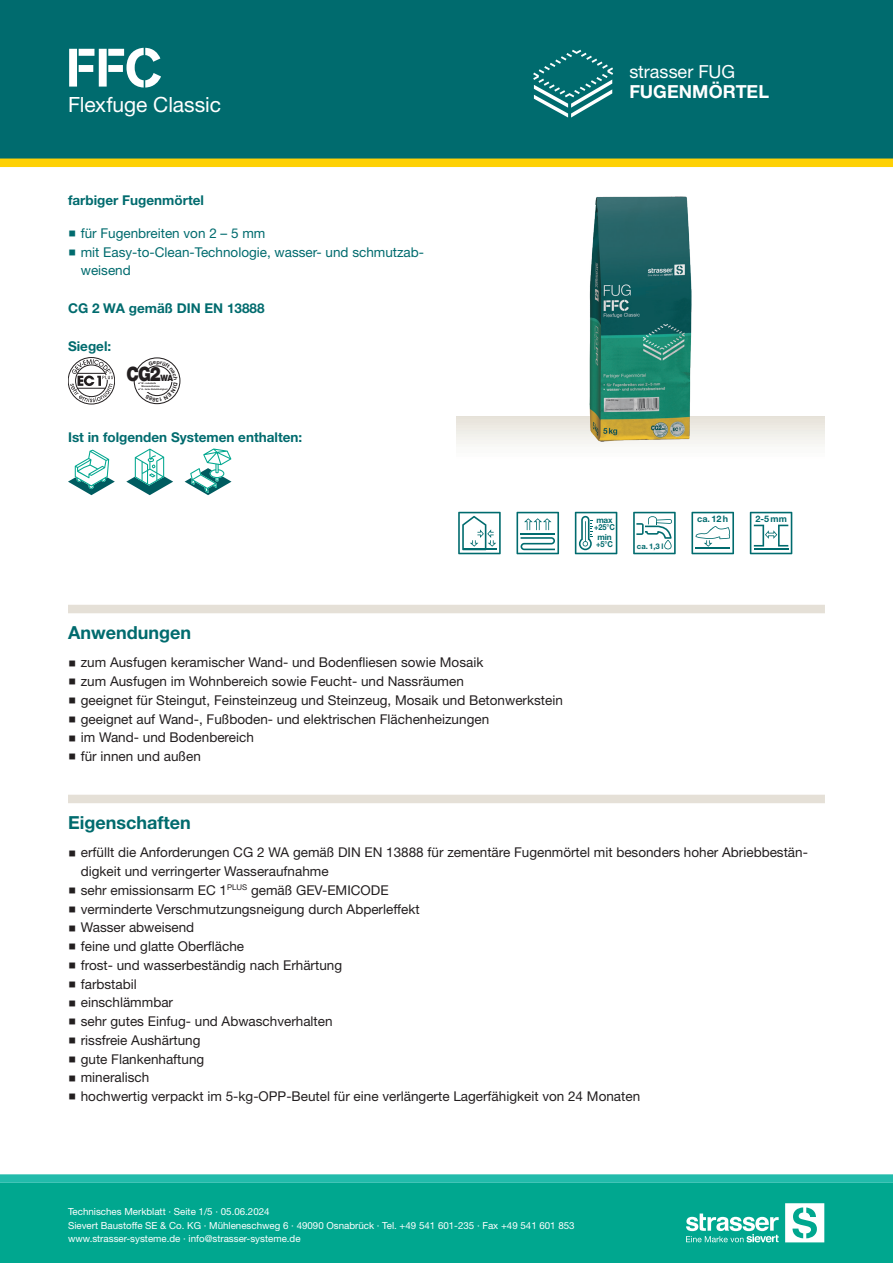
<style>
.page{position:relative;width:893px;height:1263px;background:#fff}
.page>*{position:absolute;margin:0;border:0;box-sizing:border-box;transform-origin:0 0}
.CB_AF_STR_Produkt_ku{font:700 54px "Standard CT Stencil";color:#fff}
.CB_AF_STR_Produkt_la{font:21px "Helvetica Neue LT Std";letter-spacing:-.005em;color:#fff}
.t1{font:900 19.95px "Helvetica Neue LT Pro";color:#231f20;scale:.83 1}
.CB_AF_STR_Ueberschri{font:700 18px "Helvetica Neue LT Std";color:#006b6e}
.CB_AF_STR_Produktgru{font:18px "Helvetica Neue LT Std";color:#fff}
.CB_AF_STR_Produktgru-2{font:700 18px "Helvetica Neue LT Std";letter-spacing:.005em;color:#fff}
.t2{font:13.5px/18.8px "Helvetica Neue LT Std";color:#231f20}
.t3{font:13.5px/18.8px "Helvetica Neue LT Std";color:#006b6e}
.CB_AF_STR_Grundschri{font:700 13.5px "Helvetica Neue LT Std";color:#006b6e}
.t4{font:9.75px/13.5px "Helvetica Neue LT Std";color:#fff}
.t5{font:700 9px "Helvetica Neue LT Pro";color:#006b6e}
.t6{font:900 8.7px "Helvetica Neue LT Pro";color:#231f20;scale:.9 1}
.t7{font:700 8.25px/7.1px "Helvetica Neue LT Pro";letter-spacing:-.02em;color:#006b6e}
.t8{font:700 7.8px "Helvetica Neue LT Pro";color:#006b6e}
.t9{font:700 2.4px/2.8px "Helvetica Neue";color:#231f20;scale:.93 1}
</style>
<div class="page">
<div style="left:0;top:0;width:893px;height:159px;background:#006b6e"></div>
<div style="left:0;top:159px;width:893px;height:8px;background:#fed105"></div>
<svg style="left:533px;top:50px;width:80px;height:68px"></svg>
<div style="left:0;top:1183px;width:893px;height:80px;background:#00a78f"></div>
<div style="left:0;top:1174px;width:893px;height:9px;background:#22bbab"></div>
<svg style="left:785px;top:1203px;width:39px;height:39px"></svg>
<svg style="left:686px;top:1213px;width:93px;height:29px"></svg>
<svg style="left:456px;top:416px;width:369px;height:29px"></svg>
<img style="left:588px;top:196px;width:105px;height:246px">
<svg style="left:458px;top:512px;width:43px;height:42px"></svg>
<hr style="left:463px;top:549px;width:34px;height:1px;background:#006b6e">
<svg style="left:516px;top:512px;width:43px;height:42px"></svg>
<svg style="left:575px;top:512px;width:42px;height:42px"></svg>
<svg style="left:633px;top:512px;width:43px;height:42px"></svg>
<svg style="left:691px;top:512px;width:43px;height:42px"></svg>
<svg style="left:750px;top:512px;width:42px;height:42px"></svg>
<div style="left:68px;top:357px;width:47px;height:47px;border:1px solid #231f20;border-radius:50%"></div>
<svg style="left:70px;top:359px;width:43px;height:43px"></svg>
<svg style="left:134px;top:358px;width:46px;height:46px"></svg>
<div style="left:134px;top:357px;width:46px;height:47px;border:1px solid #231f20;border-radius:50%"></div>
<div style="left:130px;top:370px;width:24px;height:9px;background:#fff"></div>
<svg style="left:68px;top:450px;width:47px;height:45px"></svg>
<svg style="left:126px;top:449px;width:47px;height:46px"></svg>
<svg style="left:185px;top:448px;width:46px;height:47px"></svg>
<div style="left:68px;top:605px;width:757px;height:8px;background:#e5e0d7"></div>
<div style="left:68px;top:795px;width:757px;height:8px;background:#e5e0d7"></div>
<svg style="left:138px;top:361px;width:40px;height:40px"></svg>
<p class="CB_AF_STR_Produkt_ku" style="left:66px;top:34px;width:98px">FFC</p>
<p class="CB_AF_STR_Produkt_la" style="left:68px;top:92px;width:155px">Flexfuge Classic</p>
<p class="CB_AF_STR_Grundschri" style="left:68px;top:192px;width:137px">farbiger Fugenmörtel</p>
<p class="t3" style="left:81px;top:224px;width:186px">für Fugenbreiten von 2 – 5 mm</p>
<p class="t3" style="left:81px;top:242px;width:345px">mit Easy-to-Clean-Technologie, wasser- und schmutzab&shy;weisend</p>
<p class="CB_AF_STR_Grundschri" style="left:68px;top:300px;width:198px">CG 2 WA gemäß DIN EN 13888</p>
<p class="CB_AF_STR_Grundschri" style="left:68px;top:338px;width:45px">Siegel:</p>
<p class="t9" style="left:141px;top:382px;width:21px">W - reduzierte<br>Wasseraufnahme</p>
<p class="t9" style="left:141px;top:388px;width:30px">A - hohe Abriebfestigkeit</p>
<p class="t1" style="left:126px;top:362px;width:43px">CG2</p>
<p class="t6" style="left:161px;top:373px;width:15px">WA</p>
<p class="CB_AF_STR_Grundschri" style="left:68px;top:429px;width:236px">Ist in folgenden Systemen enthalten:</p>
<p class="CB_AF_STR_Ueberschri" style="left:68px;top:621px;width:125px">Anwendungen</p>
<p class="t2" style="left:81px;top:653px;width:404px">zum Ausfugen keramischer Wand- und Bodenfliesen sowie Mosaik</p>
<p class="t2" style="left:81px;top:672px;width:385px">zum Ausfugen im Wohnbereich sowie Feucht- und Nassräumen</p>
<p class="t2" style="left:81px;top:691px;width:484px">geeignet für Steingut, Feinsteinzeug und Steinzeug, Mosaik und Betonwerkstein</p>
<p class="t2" style="left:81px;top:709px;width:410px">geeignet auf Wand-, Fußboden- und elektrischen Flächenheizungen</p>
<p class="t2" style="left:81px;top:728px;width:175px">im Wand- und Bodenbereich</p>
<p class="t2" style="left:81px;top:747px;width:122px">für innen und außen</p>
<p class="CB_AF_STR_Produktgru" style="left:629px;top:61px;width:107px">strasser FUG</p>
<p class="CB_AF_STR_Produktgru-2" style="left:629px;top:81px;width:141px">FUGENMÖRTEL</p>
<p class="t7" style="left:594px;top:516px;width:22px">max +25°C</p>
<p class="t7" style="left:596px;top:533px;width:18px">min +5°C</p>
<p class="t8" style="left:637px;top:542px;width:28px">ca. 1,3 l</p>
<p class="t5" style="left:697px;top:514px;width:32px">ca. 12 h</p>
<p class="t5" style="left:755px;top:514px;width:33px">2-5 mm</p>
<p class="CB_AF_STR_Ueberschri" style="left:68px;top:811px;width:124px">Eigenschaften</p>
<p class="t2" style="left:81px;top:843px;width:729px">erfüllt die Anforderungen CG 2 WA gemäß DIN EN 13888 für zementäre Fugenmörtel mit besonders hoher Abriebbestän&shy;digkeit und verringerter Wasseraufnahme</p>
<p class="t2" style="left:81px;top:880px;width:309px">sehr emissionsarm EC 1<sup>PLUS</sup> gemäß GEV-EMICODE</p>
<p class="t2" style="left:81px;top:899px;width:340px">verminderte Verschmutzungsneigung durch Abperleffekt</p>
<p class="t2" style="left:81px;top:918px;width:115px">Wasser abweisend</p>
<p class="t2" style="left:81px;top:937px;width:165px">feine und glatte Oberfläche</p>
<p class="t2" style="left:81px;top:955px;width:263px">frost- und wasserbeständig nach Erhärtung</p>
<p class="t2" style="left:81px;top:974px;width:57px">farbstabil</p>
<p class="t2" style="left:81px;top:993px;width:94px">einschlämmbar</p>
<p class="t2" style="left:81px;top:1012px;width:253px">sehr gutes Einfug- und Abwaschverhalten</p>
<p class="t2" style="left:81px;top:1030px;width:121px">rissfreie Aushärtung</p>
<p class="t2" style="left:81px;top:1049px;width:125px">gute Flankenhaftung</p>
<p class="t2" style="left:81px;top:1068px;width:70px">mineralisch</p>
<p class="t2" style="left:81px;top:1087px;width:561px">hochwertig verpackt im 5-kg-OPP-Beutel für eine verlängerte Lagerfähigkeit von 24 Monaten</p>
<p class="t4" style="left:68px;top:1205px;width:508px">Technisches Merkblatt · Seite 1/5 · 05.06.2024<br>Sievert Baustoffe SE &amp; Co. KG · Mühleneschweg 6 · 49090 Osnabrück · Tel. +49 541 601-235 · Fax +49 541 601 853 www.strasser-systeme.de · info@strasser-systeme.de</p>
</div>
